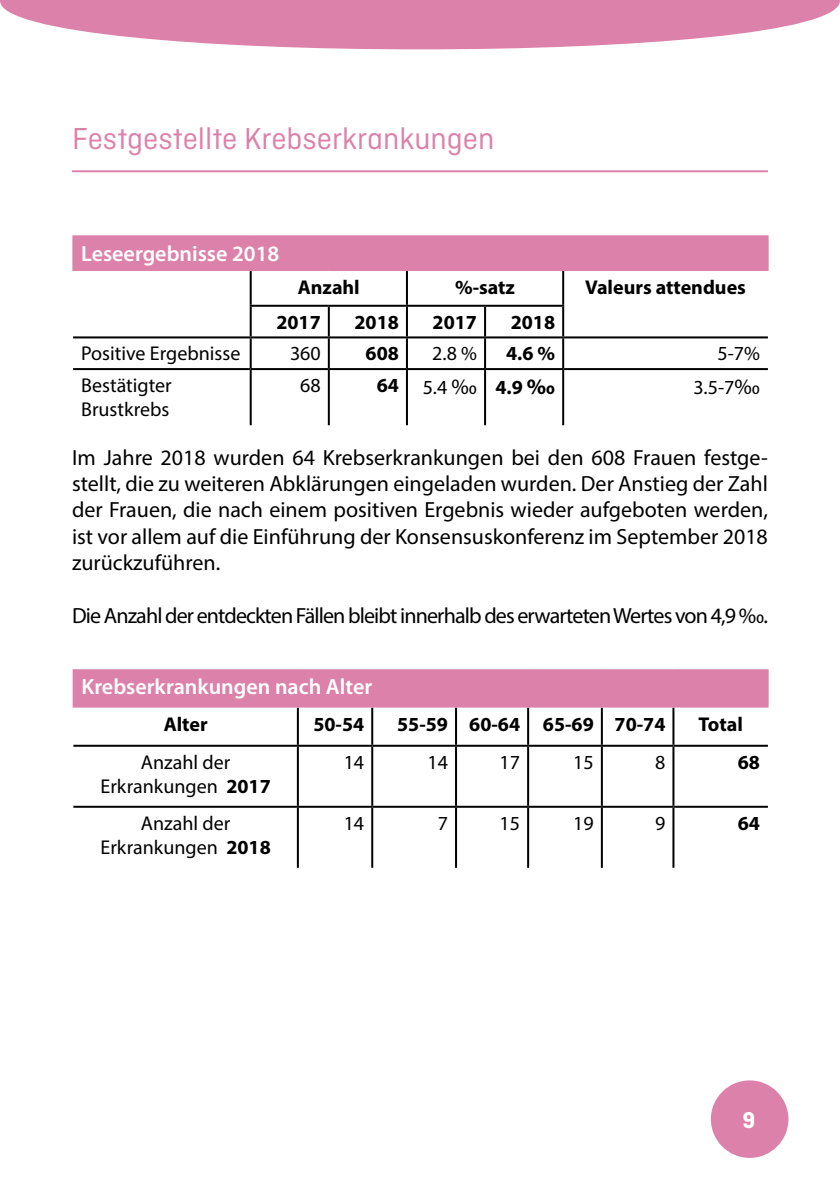
<style>
.page{position:relative;width:840px;height:1191px;background:#fff}
.page>*{position:absolute;margin:0;border:0;box-sizing:border-box;transform-origin:0 0}
.t1{font:32px "Ciutadella";color:#dc81aa}
.t2{font:700 24px "Ciutadella";color:#fff}
.t3{font:22px/26.4px "Myriad Pro";letter-spacing:-.04em;color:#000;text-align:justify}
.t4{font:600 22px "Myriad Pro";color:#fff}
.t5{font:20px/24px "Myriad Pro";color:#000;text-align:center}
.t6{font:700 20px "Myriad Pro";color:#000}
.s1{font-weight:400}
.s2{font-weight:400;font-size:22px}
.s3{font-size:22px}
.s4{font-weight:700}
</style>
<div class="page">
<hr style="left:72px;top:170px;width:695px;height:2px;background:#dc81aa">
<svg style="left:0;top:0;width:839px;height:50px;fill:#dc81aa"></svg>
<div style="left:710px;top:1080px;width:78px;height:77px;background:#dc81aa;border-radius:50%"></div>
<div style="left:73px;top:236px;width:694px;height:34px;background:#dc81aa"></div>
<hr style="left:249px;top:271px;width:2px;height:34px;background:#000">
<hr style="left:406px;top:271px;width:2px;height:34px;background:#000">
<hr style="left:562px;top:271px;width:2px;height:34px;background:#000">
<hr style="left:249px;top:305px;width:79px;height:2px;background:#000">
<hr style="left:249px;top:307px;width:2px;height:29px;background:#000">
<hr style="left:328px;top:305px;width:79px;height:2px;background:#000">
<hr style="left:327px;top:307px;width:2px;height:29px;background:#000">
<hr style="left:407px;top:305px;width:78px;height:2px;background:#000">
<hr style="left:406px;top:307px;width:2px;height:29px;background:#000">
<hr style="left:485px;top:305px;width:79px;height:2px;background:#000">
<hr style="left:484px;top:307px;width:2px;height:29px;background:#000">
<hr style="left:562px;top:307px;width:2px;height:29px;background:#000">
<hr style="left:73px;top:336px;width:177px;height:2px;background:#000">
<hr style="left:250px;top:336px;width:78px;height:2px;background:#000">
<hr style="left:249px;top:338px;width:2px;height:30px;background:#000">
<hr style="left:328px;top:336px;width:79px;height:2px;background:#000">
<hr style="left:327px;top:338px;width:2px;height:30px;background:#000">
<hr style="left:407px;top:336px;width:78px;height:2px;background:#000">
<hr style="left:406px;top:338px;width:2px;height:30px;background:#000">
<hr style="left:485px;top:336px;width:78px;height:2px;background:#000">
<hr style="left:484px;top:338px;width:2px;height:30px;background:#000">
<hr style="left:563px;top:336px;width:204px;height:2px;background:#000">
<hr style="left:562px;top:338px;width:2px;height:30px;background:#000">
<hr style="left:73px;top:368px;width:177px;height:2px;background:#000">
<hr style="left:250px;top:368px;width:78px;height:2px;background:#000">
<hr style="left:249px;top:370px;width:2px;height:55px;background:#000">
<hr style="left:328px;top:368px;width:79px;height:2px;background:#000">
<hr style="left:327px;top:370px;width:2px;height:55px;background:#000">
<hr style="left:407px;top:368px;width:78px;height:2px;background:#000">
<hr style="left:406px;top:370px;width:2px;height:55px;background:#000">
<hr style="left:485px;top:368px;width:78px;height:2px;background:#000">
<hr style="left:484px;top:370px;width:2px;height:55px;background:#000">
<hr style="left:563px;top:368px;width:204px;height:2px;background:#000">
<hr style="left:562px;top:370px;width:2px;height:55px;background:#000">
<hr style="left:72px;top:235px;width:178px;height:2px;background:#dc81aa">
<hr style="left:72px;top:237px;width:2px;height:32px;background:#dc81aa">
<hr style="left:250px;top:235px;width:78px;height:2px;background:#dc81aa">
<hr style="left:328px;top:235px;width:79px;height:2px;background:#dc81aa">
<hr style="left:407px;top:235px;width:78px;height:2px;background:#dc81aa">
<hr style="left:485px;top:235px;width:78px;height:2px;background:#dc81aa">
<hr style="left:563px;top:235px;width:205px;height:2px;background:#dc81aa">
<hr style="left:766px;top:237px;width:2px;height:32px;background:#dc81aa">
<hr style="left:72px;top:269px;width:178px;height:2px;background:#dc81aa">
<hr style="left:250px;top:269px;width:78px;height:2px;background:#dc81aa">
<hr style="left:328px;top:269px;width:79px;height:2px;background:#dc81aa">
<hr style="left:407px;top:269px;width:78px;height:2px;background:#dc81aa">
<hr style="left:485px;top:269px;width:78px;height:2px;background:#dc81aa">
<hr style="left:563px;top:269px;width:205px;height:2px;background:#dc81aa">
<div style="left:73px;top:670px;width:694px;height:36px;background:#dc81aa"></div>
<hr style="left:297px;top:707px;width:2px;height:37px;background:#000">
<hr style="left:371px;top:707px;width:2px;height:37px;background:#000">
<hr style="left:455px;top:707px;width:2px;height:37px;background:#000">
<hr style="left:527px;top:707px;width:2px;height:37px;background:#000">
<hr style="left:600px;top:707px;width:2px;height:37px;background:#000">
<hr style="left:672px;top:707px;width:2px;height:37px;background:#000">
<hr style="left:73px;top:744px;width:225px;height:2px;background:#000">
<hr style="left:297px;top:746px;width:2px;height:59px;background:#000">
<hr style="left:371px;top:746px;width:2px;height:59px;background:#000">
<hr style="left:455px;top:746px;width:2px;height:59px;background:#000">
<hr style="left:527px;top:746px;width:2px;height:59px;background:#000">
<hr style="left:600px;top:746px;width:2px;height:59px;background:#000">
<hr style="left:672px;top:746px;width:2px;height:59px;background:#000">
<hr style="left:73px;top:805px;width:225px;height:2px;background:#000">
<hr style="left:297px;top:807px;width:2px;height:60px;background:#000">
<hr style="left:371px;top:807px;width:2px;height:60px;background:#000">
<hr style="left:455px;top:807px;width:2px;height:60px;background:#000">
<hr style="left:527px;top:807px;width:2px;height:60px;background:#000">
<hr style="left:600px;top:807px;width:2px;height:60px;background:#000">
<hr style="left:672px;top:807px;width:2px;height:60px;background:#000">
<hr style="left:73px;top:669px;width:225px;height:1px;background:#dc81aa">
<hr style="left:298px;top:669px;width:74px;height:1px;background:#dc81aa">
<hr style="left:372px;top:669px;width:84px;height:1px;background:#dc81aa">
<hr style="left:456px;top:669px;width:72px;height:1px;background:#dc81aa">
<hr style="left:528px;top:669px;width:73px;height:1px;background:#dc81aa">
<hr style="left:601px;top:669px;width:72px;height:1px;background:#dc81aa">
<hr style="left:673px;top:669px;width:95px;height:1px;background:#dc81aa">
<hr style="left:766px;top:670px;width:2px;height:35px;background:#dc81aa">
<hr style="left:73px;top:705px;width:225px;height:2px;background:#dc81aa">
<hr style="left:298px;top:705px;width:74px;height:2px;background:#dc81aa">
<hr style="left:372px;top:705px;width:84px;height:2px;background:#dc81aa">
<hr style="left:456px;top:705px;width:72px;height:2px;background:#dc81aa">
<hr style="left:528px;top:705px;width:73px;height:2px;background:#dc81aa">
<hr style="left:601px;top:705px;width:72px;height:2px;background:#dc81aa">
<hr style="left:673px;top:705px;width:95px;height:2px;background:#dc81aa">
<hr style="left:298px;top:744px;width:74px;height:2px;background:#000">
<hr style="left:372px;top:744px;width:84px;height:2px;background:#000">
<hr style="left:456px;top:744px;width:72px;height:2px;background:#000">
<hr style="left:528px;top:744px;width:73px;height:2px;background:#000">
<hr style="left:601px;top:744px;width:72px;height:2px;background:#000">
<hr style="left:673px;top:744px;width:94px;height:2px;background:#000">
<hr style="left:298px;top:805px;width:74px;height:2px;background:#000">
<hr style="left:372px;top:805px;width:84px;height:2px;background:#000">
<hr style="left:456px;top:805px;width:72px;height:2px;background:#000">
<hr style="left:528px;top:805px;width:73px;height:2px;background:#000">
<hr style="left:601px;top:805px;width:72px;height:2px;background:#000">
<hr style="left:673px;top:805px;width:94px;height:2px;background:#000">
<h1 class="t1" style="left:72px;top:121px;width:423px">Festgestellte Krebserkrankungen</h1>
<p class="t4" style="left:81px;top:239px;width:199px">Leseergebnisse 2018</p>
<p class="t6" style="left:298px;top:274px;width:63px">Anzahl</p>
<p class="t6" style="left:455px;top:274px;width:61px">%-satz</p>
<p class="t6" style="left:585px;top:274px;width:162px">Valeurs attendues</p>
<p class="t6" style="left:276px;top:309px;width:46px">2017</p>
<p class="t6" style="left:354px;top:309px;width:46px">2018</p>
<p class="t6" style="left:432px;top:309px;width:46px">2017</p>
<p class="t6" style="left:510px;top:309px;width:46px">2018</p>
<p class="t5" style="left:81px;top:341px;width:161px">Positive Ergebnisse</p>
<p class="t5" style="left:290px;top:341px;width:32px">360</p>
<p class="t6" style="left:365px;top:341px;width:35px">608</p>
<p class="t5" style="left:432px;top:341px;width:46px">2.8 %</p>
<p class="t6" style="left:506px;top:341px;width:51px">4.6 %</p>
<p class="t5" style="left:717px;top:341px;width:44px">5-7%</p>
<p class="t5" style="left:81px;top:373px;width:92px;text-align:left">Bestätigter<br>Brustkrebs</p>
<p class="t5" style="left:300px;top:373px;width:22px">68</p>
<p class="t6" style="left:376px;top:374px;width:180px">64 <span class="s1">5.4</span> <span class="s2">‰</span> 4.9 <span class="s3">‰</span></p>
<p class="t5" style="left:693px;top:374px;width:68px">3.5-7<span class="s3">‰</span></p>
<p class="t3" style="left:72px;top:443px;width:697px">Im Jahre 2018 wurden 64 Krebserkrankungen bei den 608 Frauen festge&shy;stellt, die zu weiteren Abklärungen eingeladen wurden. Der Anstieg der Zahl der Frauen, die nach einem positiven Ergebnis wieder aufgeboten werden, ist vor allem auf die Einführung der Konsensuskonferenz im September 2018 zurückzuführen.</p>
<p class="t3" style="left:72px;top:602px;width:697px">Die Anzahl der entdeckten Fällen bleibt innerhalb des erwarteten Wertes von 4,9 ‰.</p>
<p class="t4" style="left:81px;top:673px;width:292px">Krebserkrankungen nach Alter</p>
<p class="t6" style="left:163px;top:711px;width:45px">Alter</p>
<p class="t6" style="left:313px;top:711px;width:52px">50-54</p>
<p class="t6" style="left:397px;top:711px;width:269px">55-59 60-64 65-69 70-74</p>
<p class="t6" style="left:698px;top:711px;width:46px">Total</p>
<p class="t5" style="left:100px;top:749px;width:172px">Anzahl der<br>Erkrankungen <span class="s4">2017</span></p>
<p class="t5" style="left:343px;top:749px;width:22px">14</p>
<p class="t5" style="left:427px;top:749px;width:22px">14</p>
<p class="t5" style="left:499px;top:749px;width:22px">17</p>
<p class="t5" style="left:573px;top:749px;width:22px">15</p>
<p class="t5" style="left:654px;top:749px;width:12px">8</p>
<p class="t6" style="left:737px;top:749px;width:24px">68</p>
<p class="t5" style="left:100px;top:810px;width:172px">Anzahl der<br>Erkrankungen <span class="s4">2018</span></p>
<p class="t5" style="left:343px;top:810px;width:22px">14</p>
<p class="t5" style="left:437px;top:810px;width:12px">7</p>
<p class="t5" style="left:499px;top:810px;width:22px">15</p>
<p class="t5" style="left:573px;top:810px;width:22px">19</p>
<p class="t5" style="left:654px;top:810px;width:12px">9</p>
<p class="t6" style="left:737px;top:810px;width:24px">64</p>
<p class="t2" style="left:742px;top:1106px;width:14px">9</p>
</div>
